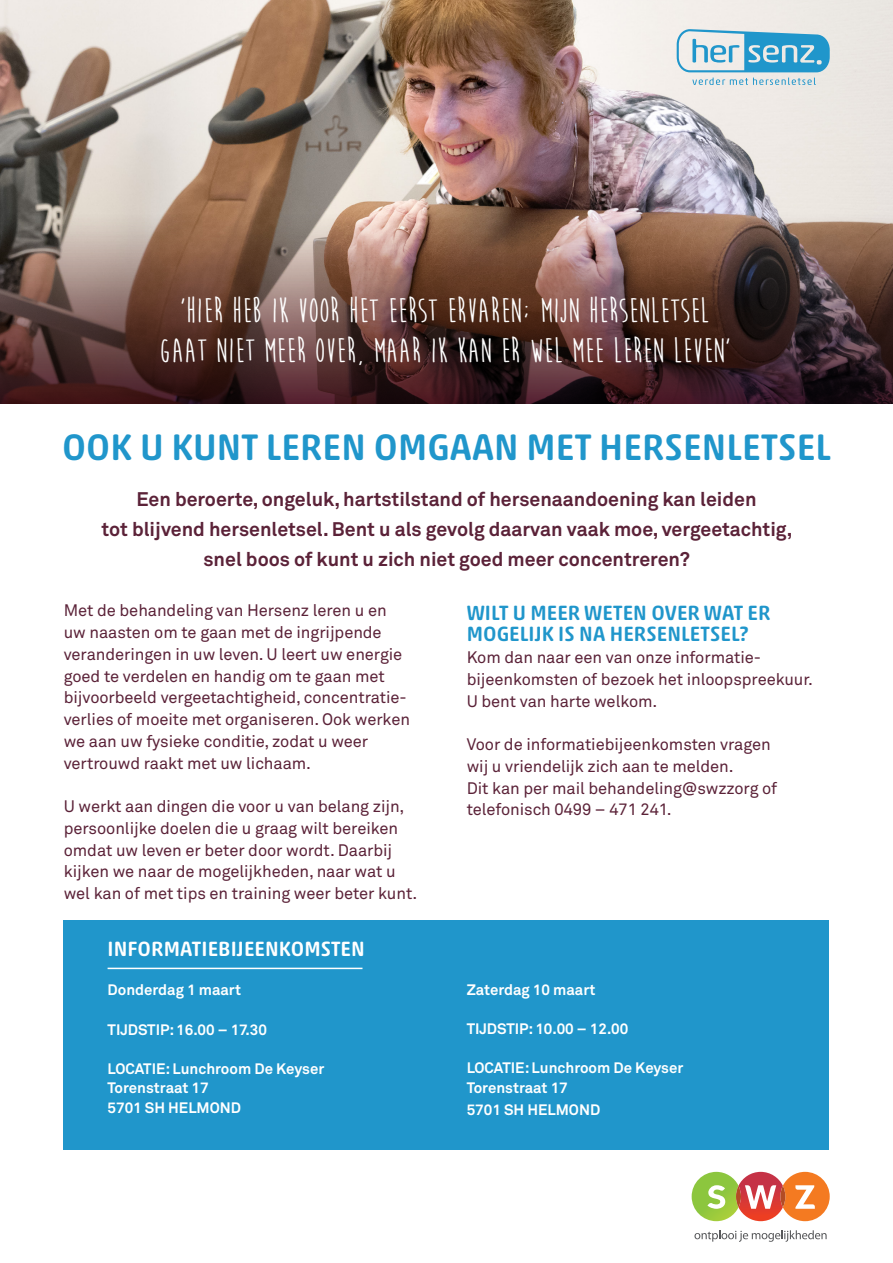
<style>
.page{position:relative;width:893px;height:1263px;background:#fff}
.page>*{position:absolute;margin:0;border:0;box-sizing:border-box;transform-origin:0 0}
.t1{font:500 37.5px "Akko Rounded Std";letter-spacing:.005em;color:#2096cb}
.t2{font:700 34.95px "Moon Flower";color:#fff}
.t3{font:500 21px/21.8px "Akko Rounded Std";letter-spacing:.005em;color:#2096cb}
.t4{font:500 21px "Akko Rounded Std";letter-spacing:.005em;color:#fff}
.t5{font:700 19.5px/30px "Akkurat";color:#5b2238;text-align:center}
.t6{font:16.5px/21.8px "Akkurat";letter-spacing:-.005em;color:#5b2238}
.t7{font:700 15px "Akkurat";color:#fff}
</style>
<div class="page">
<img style="left:0;top:0;width:893px;height:211px">
<img style="left:0;top:211px;width:893px;height:193px">
<svg style="left:692px;top:78px;width:124px;height:7px"></svg>
<svg style="left:677px;top:29px;width:153px;height:43px;background:#83bfd8"></svg>
<div style="left:64px;top:920px;width:765px;height:230px;background:#2096cb"></div>
<svg style="left:692px;top:1172px;width:138px;height:49px"></svg>
<svg style="left:780px;top:1186px;width:5px;height:21px"></svg>
<svg style="left:694px;top:1230px;width:133px;height:12px"></svg>
<hr style="left:108px;top:968px;width:254px;height:1px;background:#fff">
<p class="t2" style="left:180px;top:292px;width:531px">‘HIER HEB IK VOOR HET EERST ERVAREN; MIJN HERSENLETSEL</p>
<p class="t2" style="left:159px;top:332px;width:573px">GAAT NIET MEER OVER, MAAR IK KAN ER WEL MEE LEREN LEVEN’</p>
<p class="t1" style="left:62px;top:424px;width:770px">OOK U KUNT LEREN OMGAAN MET HERSENLETSEL</p>
<p class="t5" style="left:102px;top:484px;width:692px">Een beroerte, ongeluk, hartstilstand of hersenaandoening kan leiden<br>tot blijvend hersenletsel. Bent u als gevolg daarvan vaak moe, vergeetachtig, snel boos of kunt u zich niet goed meer concentreren?</p>
<p class="t6" style="left:64px;top:600px;width:348px">Met de behandeling van Hersenz leren u en uw naasten om te gaan met de ingrijpende veranderingen in uw leven. U leert uw energie goed te verdelen en handig om te gaan met bijvoorbeeld vergeetachtigheid, concentratie&shy;verlies of moeite met organiseren. Ook werken we aan uw fysieke conditie, zodat u weer vertrouwd raakt met uw lichaam.</p>
<p class="t6" style="left:64px;top:796px;width:355px">U werkt aan dingen die voor u van belang zijn, persoonlijke doelen die u graag wilt bereiken omdat uw leven er beter door wordt. Daarbij kijken we naar de mogelijkheden, naar wat u wel kan of met tips en training weer beter kunt.</p>
<p class="t4" style="left:108px;top:936px;width:259px">INFORMATIEBIJEENKOMSTEN</p>
<p class="t7" style="left:108px;top:981px;width:135px">Donderdag 1 maart</p>
<p class="t7" style="left:108px;top:1020px;width:161px">TIJDSTIP: 16.00 – 17.30</p>
<p class="t7" style="left:108px;top:1059px;width:218px">LOCATIE: Lunchroom De Keyser</p>
<p class="t7" style="left:108px;top:1078px;width:103px">Torenstraat 17</p>
<p class="t7" style="left:108px;top:1098px;width:135px">5701 SH HELMOND</p>
<p class="t3" style="left:467px;top:601px;width:305px">WILT U MEER WETEN OVER WAT ER<br>MOGELIJK IS NA HERSENLETSEL?</p>
<p class="t6" style="left:467px;top:647px;width:348px">Kom dan naar een van onze informatie&shy;bijeenkomsten of bezoek het inloopspreekuur.<br>U bent van harte welkom.</p>
<p class="t6" style="left:467px;top:734px;width:312px">Voor de informatiebijeenkomsten vragen wij u vriendelijk zich aan te melden.<br>Dit kan per mail behandeling@swzzorg of telefonisch 0499 – 471 241.</p>
<p class="t7" style="left:467px;top:981px;width:130px">Zaterdag 10 maart</p>
<p class="t7" style="left:467px;top:1020px;width:163px">TIJDSTIP: 10.00 – 12.00</p>
<p class="t7" style="left:467px;top:1059px;width:218px">LOCATIE: Lunchroom De Keyser</p>
<p class="t7" style="left:467px;top:1078px;width:103px">Torenstraat 17</p>
<p class="t7" style="left:467px;top:1100px;width:135px">5701 SH HELMOND</p>
</div>
